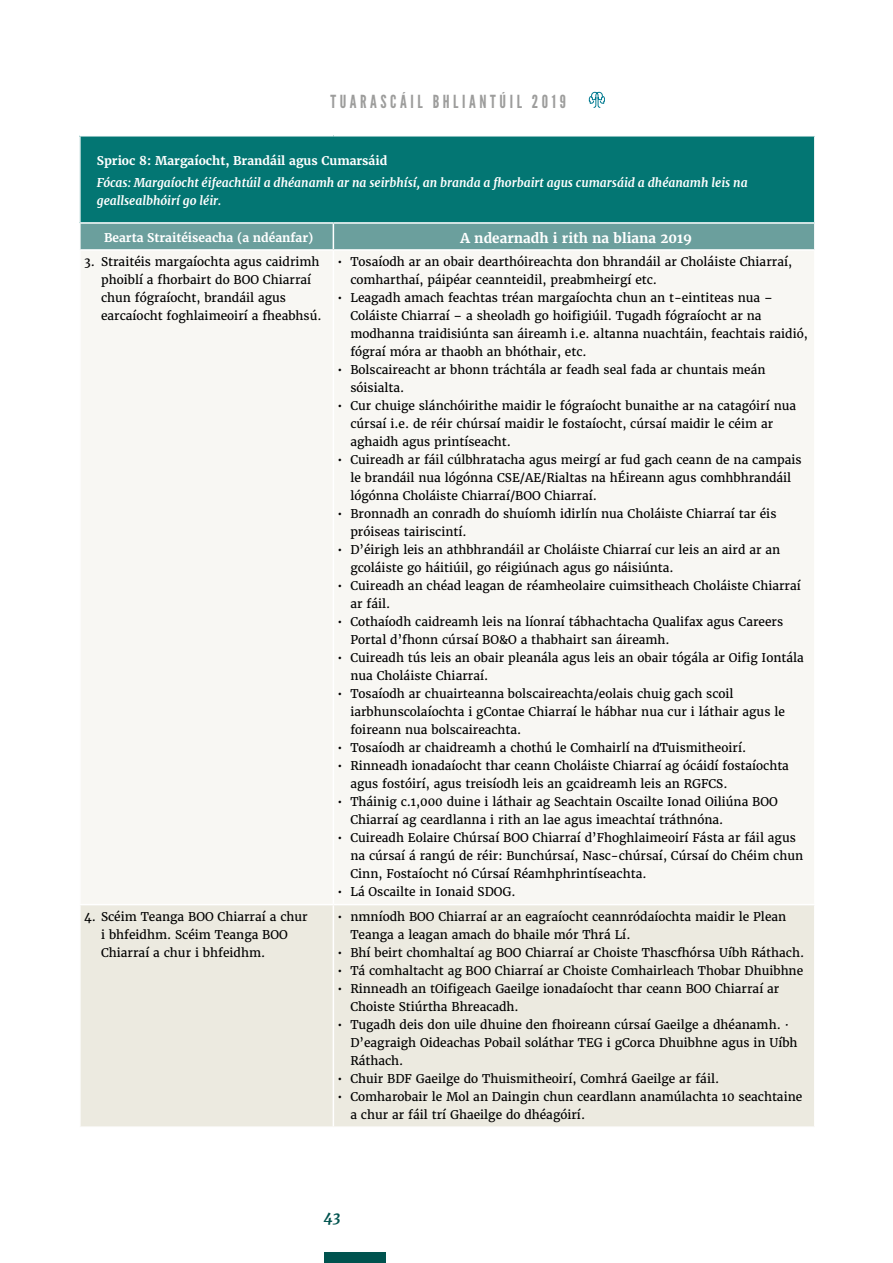
<style>
.page{position:relative;width:893px;height:1263px;background:#fff}
.page>*{position:absolute;margin:0;border:0;box-sizing:border-box;transform-origin:0 0}
.t1{font:18px "League Gothic";letter-spacing:.2em;color:#9d9d9c}
.t2{font:italic 700 15px "Merriweather";color:#00534f}
.t3{font:700 13.5px "Merriweather";color:#fff}
.t4{font:12px/18px "Merriweather";color:#000}
.t5{font:italic 700 12px/18px "Merriweather";color:#fff}
.t6{font:700 12px "Merriweather";color:#fff}
</style>
<div class="page">
<div style="left:324px;top:1252px;width:61px;height:11px;background:#00534f"></div>
<svg style="left:589px;top:92px;width:16px;height:16px"></svg>
<div style="left:80px;top:136px;width:735px;height:87px;background:#037673"></div>
<div style="left:81px;top:251px;width:733px;height:653px;background:#f8f7f3"></div>
<div style="left:81px;top:905px;width:733px;height:221px;background:#eceae0"></div>
<hr style="left:79px;top:135px;width:254px;height:2px;background:#fff">
<hr style="left:79px;top:137px;width:2px;height:85px;background:#fff">
<hr style="left:333px;top:135px;width:483px;height:2px;background:#fff">
<hr style="left:814px;top:137px;width:2px;height:85px;background:#fff">
<hr style="left:79px;top:222px;width:254px;height:2px;background:#fff">
<hr style="left:333px;top:222px;width:483px;height:2px;background:#fff">
<div style="left:80px;top:223px;width:735px;height:26px;background:#6b9f9d"></div>
<hr style="left:814px;top:224px;width:2px;height:25px;background:#fff">
<hr style="left:333px;top:251px;width:1px;height:653px;background:#fff">
<hr style="left:333px;top:905px;width:1px;height:221px;background:#fff">
<h1 class="t1" style="left:330px;top:91px;width:237px">TUARASCÁIL BHLIANTÚIL 2019</h1>
<p class="t6" style="left:97px;top:153px;width:292px">Sprioc 8: Margaíocht, Brandáil agus Cumarsáid</p>
<p class="t5" style="left:97px;top:174px;width:652px">Fócas: Margaíocht éifeachtúil a dhéanamh ar na seirbhísí, an branda a fhorbairt agus cumarsáid a dhéanamh leis na geallsealbhóirí go léir.</p>
<p class="t6" style="left:104px;top:230px;width:211px">Bearta Straitéiseacha (a ndéanfar)</p>
<p class="t3" style="left:461px;top:230px;width:233px">A ndearnadh i rith na bliana 2019</p>
<p class="t4" style="left:101px;top:253px;width:222px;text-indent:-17px">3. Straitéis margaíochta agus caidrimh phoiblí a fhorbairt do BOO Chiarraí chun fógraíocht, brandáil agus earcaíocht foghlaimeoirí a fheabhsú.</p>
<p class="t4" style="left:350px;top:253px;width:443px;text-indent:-13px">• Tosaíodh ar an obair dearthóireachta don bhrandáil ar Choláiste Chiarraí, comharthaí, páipéar ceannteidil, preabmheirgí etc.</p>
<p class="t4" style="left:350px;top:289px;width:459px;text-indent:-13px">• Leagadh amach feachtas tréan margaíochta chun an t-eintiteas nua – Coláiste Chiarraí – a sheoladh go hoifigiúil. Tugadh fógraíocht ar na modhanna traidisiúnta san áireamh i.e. altanna nuachtáin, feachtais raidió, fógraí móra ar thaobh an bhóthair, etc.</p>
<p class="t4" style="left:350px;top:361px;width:417px;text-indent:-13px">• Bolscaireacht ar bhonn tráchtála ar feadh seal fada ar chuntais meán sóisialta.</p>
<p class="t4" style="left:350px;top:397px;width:447px;text-indent:-13px">• Cur chuige slánchóirithe maidir le fógraíocht bunaithe ar na catagóirí nua cúrsaí i.e. de réir chúrsaí maidir le fostaíocht, cúrsaí maidir le céim ar aghaidh agus printíseacht.</p>
<p class="t4" style="left:350px;top:451px;width:453px;text-indent:-13px">• Cuireadh ar fáil cúlbhratacha agus meirgí ar fud gach ceann de na campais le brandáil nua lógónna CSE/AE/Rialtas na hÉireann agus comhbhrandáil lógónna Choláiste Chiarraí/BOO Chiarraí.</p>
<p class="t4" style="left:350px;top:505px;width:428px;text-indent:-13px">• Bronnadh an conradh do shuíomh idirlín nua Choláiste Chiarraí tar éis próiseas tairiscintí.</p>
<p class="t4" style="left:350px;top:541px;width:431px;text-indent:-13px">• D’éirigh leis an athbhrandáil ar Choláiste Chiarraí cur leis an aird ar an gcoláiste go háitiúil, go réigiúnach agus go náisiúnta.</p>
<p class="t4" style="left:350px;top:577px;width:452px;text-indent:-13px">• Cuireadh an chéad leagan de réamheolaire cuimsitheach Choláiste Chiarraí ar fáil.</p>
<p class="t4" style="left:350px;top:613px;width:434px;text-indent:-13px">• Cothaíodh caidreamh leis na líonraí tábhachtacha Qualifax agus Careers<br>Portal d’fhonn cúrsaí BO&amp;O a thabhairt san áireamh.</p>
<p class="t4" style="left:350px;top:649px;width:455px;text-indent:-13px">• Cuireadh tús leis an obair pleanála agus leis an obair tógála ar Oifig Iontála nua Choláiste Chiarraí.</p>
<p class="t4" style="left:350px;top:685px;width:436px;text-indent:-13px">• Tosaíodh ar chuairteanna bolscaireachta/eolais chuig gach scoil iarbhunscolaíochta i gContae Chiarraí le hábhar nua cur i láthair agus le foireann nua bolscaireachta.</p>
<p class="t4" style="left:338px;top:739px;width:410px">• Tosaíodh ar chaidreamh a chothú le Comhairlí na dTuismitheoirí.</p>
<p class="t4" style="left:350px;top:757px;width:440px;text-indent:-13px">• Rinneadh ionadaíocht thar ceann Choláiste Chiarraí ag ócáidí fostaíochta agus fostóirí, agus treisíodh leis an gcaidreamh leis an RGFCS.</p>
<p class="t4" style="left:350px;top:793px;width:429px;text-indent:-13px">• Tháinig c.1,000 duine i láthair ag Seachtain Oscailte Ionad Oiliúna BOO<br>Chiarraí ag ceardlanna i rith an lae agus imeachtaí tráthnóna.</p>
<p class="t4" style="left:350px;top:829px;width:454px;text-indent:-13px">• Cuireadh Eolaire Chúrsaí BOO Chiarraí d’Fhoghlaimeoirí Fásta ar fáil agus na cúrsaí á rangú de réir: Bunchúrsaí, Nasc-chúrsaí, Cúrsaí do Chéim chun<br>Cinn, Fostaíocht nó Cúrsaí Réamhphrintíseachta.</p>
<p class="t4" style="left:338px;top:883px;width:180px">• Lá Oscailte in Ionaid SDOG.</p>
<p class="t4" style="left:101px;top:907px;width:208px;text-indent:-17px">4. Scéim Teanga BOO Chiarraí a chur i bhfeidhm. Scéim Teanga BOO<br>Chiarraí a chur i bhfeidhm.</p>
<p class="t4" style="left:350px;top:907px;width:437px;text-indent:-13px">• nmníodh BOO Chiarraí ar an eagraíocht ceannródaíochta maidir le Plean<br>Teanga a leagan amach do bhaile mór Thrá Lí.</p>
<p class="t4" style="left:338px;top:943px;width:468px">• Bhí beirt chomhaltaí ag BOO Chiarraí ar Choiste Thascfhórsa Uíbh Ráthach.</p>
<p class="t4" style="left:338px;top:961px;width:467px">• Tá comhaltacht ag BOO Chiarraí ar Choiste Comhairleach Thobar Dhuibhne</p>
<p class="t4" style="left:350px;top:979px;width:431px;text-indent:-13px">• Rinneadh an tOifigeach Gaeilge ionadaíocht thar ceann BOO Chiarraí ar<br>Choiste Stiúrtha Bhreacadh.</p>
<p class="t4" style="left:350px;top:1015px;width:449px;text-indent:-13px">• Tugadh deis don uile dhuine den fhoireann cúrsaí Gaeilge a dhéanamh. ·<br>D’eagraigh Oideachas Pobail soláthar TEG i gCorca Dhuibhne agus in Uíbh<br>Ráthach.</p>
<p class="t4" style="left:338px;top:1069px;width:383px">• Chuir BDF Gaeilge do Thuismitheoirí, Comhrá Gaeilge ar fáil.</p>
<p class="t4" style="left:350px;top:1087px;width:453px;text-indent:-13px">• Comharobair le Mol an Daingin chun ceardlann anamúlachta 10 seachtaine a chur ar fáil trí Ghaeilge do dhéagóirí.</p>
<p class="t2" style="left:324px;top:1208px;width:18px">43</p>
</div>
